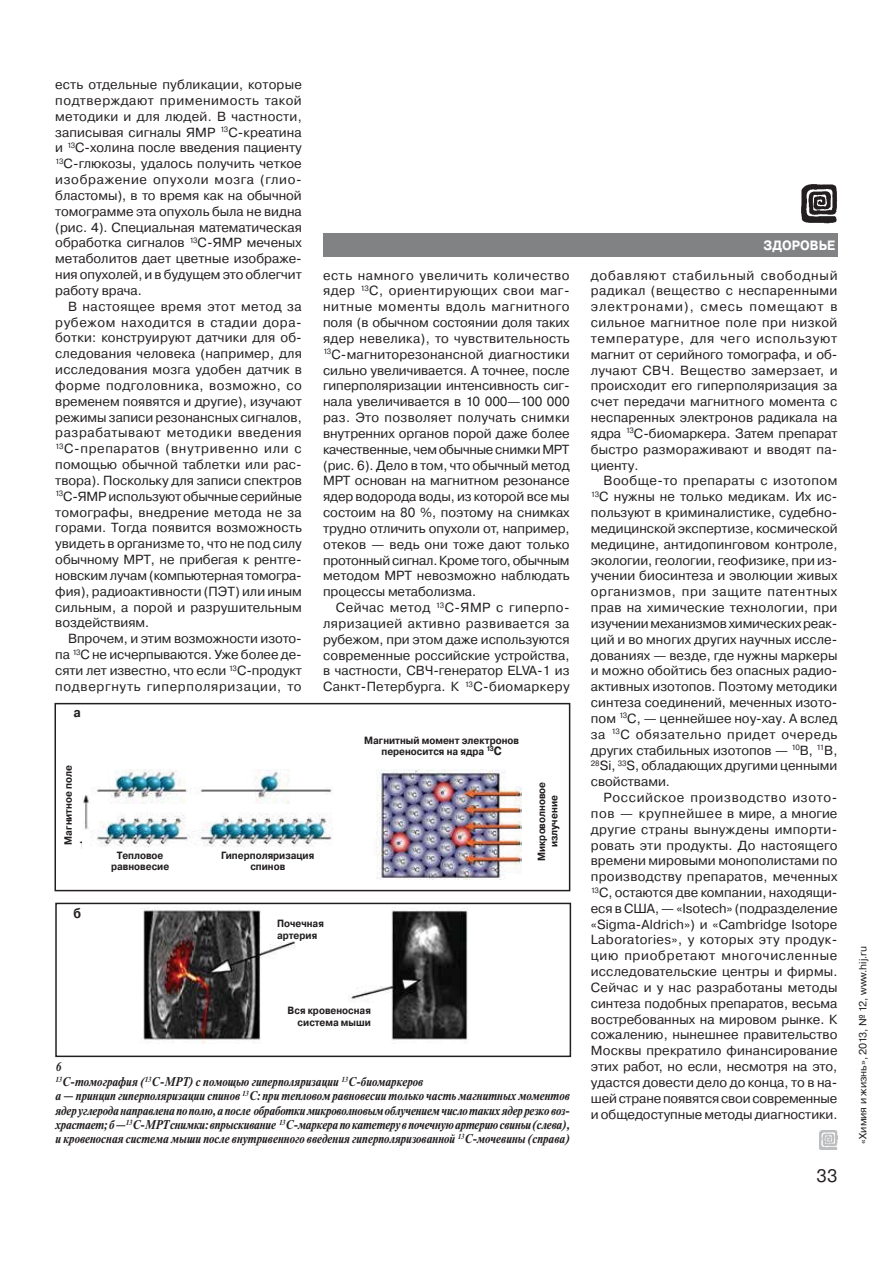
<style>
.page{position:relative;width:893px;height:1263px;background:#fff}
.page>*{position:absolute;margin:0;border:0;box-sizing:border-box;transform-origin:0 0}
.t1{font:18px "Pragmatica C";color:#231f20}
.t2{font:700 13.5px "Pragmatica C";color:#fff;scale:.9 1}
.t3{font:700 13.5px "Pragmatica C";color:#231f20;scale:.9 1}
.t4{font:13.2px/15.9px "Pragmatica C";color:#231f20;text-align:justify}
.t5{font:italic 700 12px/14.4px "Newton C";color:#231f20;scale:.9 1}
.t6{font:700 10.5px/12.6px "Pragmatica C";color:#231f20;text-align:center;scale:.9 1}
.t7{font:10.5px "Pragmatica C";color:#231f20}
.s1{font-size:12px}
</style>
<div class="page">
<div style="left:55px;top:903px;width:516px;height:154px;border:2px solid #231f20"></div>
<div style="left:54px;top:703px;width:516px;height:188px;border:2px solid #231f20"></div>
<img style="left:140px;top:910px;width:328px;height:133px">
<img style="left:83px;top:770px;width:438px;height:109px">
<img style="left:819px;top:1130px;width:18px;height:20px">
<div style="left:323px;top:233px;width:514px;height:24px;background:#808284"></div>
<img style="left:801px;top:184px;width:36px;height:39px">
<p class="t4" style="left:55px;top:78px;width:248px">есть отдельные публикации, которые подтверждают применимость такой методики и для людей. В частности, записывая сигналы ЯМР <sup>13</sup>С-креатина и <sup>13</sup>С-холина после введения пациенту <sup>13</sup>С-глюкозы, удалось получить четкое изображение опухоли мозга (глио&shy;бластомы), в то время как на обычной томограмме эта опухоль была не видна (рис. 4). Специальная математическая обработка сигналов <sup>13</sup>С-ЯМР меченых метаболитов дает цветные изображе&shy;ния опухолей, и в будущем это облегчит работу врача.</p>
<p class="t4" style="left:55px;top:299px;width:248px;text-indent:13px">В настоящее время этот метод за рубежом находится в стадии дора&shy;ботки: конструируют датчики для об&shy;следования человека (например, для исследования мозга удобен датчик в форме подголовника, возможно, со временем появятся и другие), изучают режимы записи резонансных сигналов, разрабатывают методики введения <sup>13</sup>С-препаратов (внутривенно или с помощью обычной таблетки или рас&shy;твора). Поскольку для записи спектров <sup>13</sup>С-ЯМР используют обычные серийные томографы, внедрение метода не за горами. Тогда появится возможность увидеть в организме то, что не под силу обычному МРТ, не прибегая к рентге&shy;новским лучам (компьютерная томогра&shy;фия), радиоактивности (ПЭТ) или иным сильным, а порой и разрушительным воздействиям.</p>
<p class="t4" style="left:55px;top:632px;width:248px;text-indent:13px">Впрочем, и этим возможности изото&shy;па <sup>13</sup>С не исчерпываются. Уже более де&shy;сяти лет известно, что если <sup>13</sup>С-продукт подвергнуть гиперполяризации, то</p>
<p class="t3" style="left:74px;top:707px;width:10px">а</p>
<p class="t6" style="left:63px;top:845px;width:90px;rotate:-90deg">Магнитное поле</p>
<p class="t6" style="left:111px;top:852px;width:66px;line-height:10.5px">Тепловое равновесие</p>
<p class="t6" style="left:221px;top:852px;width:105px;line-height:10.5px">Гиперполяризация спинов</p>
<p class="t4" style="left:323px;top:268px;width:248px">есть намного увеличить количество ядер <sup>13</sup>С, ориентирующих свои маг&shy;нитные моменты вдоль магнитного поля (в обычном состоянии доля таких ядер невелика), то чувствительность <sup>13</sup>С-магниторезонансной диагностики сильно увеличивается. А точнее, после гиперполяризации интенсивность сиг&shy;нала увеличивается в 10 000—100 000 раз. Это позволяет получать снимки внутренних органов порой даже более качественные, чем обычные снимки МРТ (рис. 6). Дело в том, что обычный метод МРТ основан на магнитном резонансе ядер водорода воды, из которой все мы состоим на 80 %, поэтому на снимках трудно отличить опухоли от, например, отеков — ведь они тоже дают только протонный сигнал. Кроме того, обычным методом МРТ невозможно наблюдать процессы метаболизма.</p>
<p class="t4" style="left:323px;top:601px;width:248px;text-indent:13px">Сейчас метод <sup>13</sup>С-ЯМР с гиперпо&shy;ляризацией активно развивается за рубежом, при этом даже используются современные российские устройства, в частности, СВЧ-генератор ELVA-1 из Санкт-Петербурга. К <sup>13</sup>С-биомаркеру</p>
<p class="t6" style="left:364px;top:737px;width:173px;line-height:10.5px">Магнитный момент электронов переносится на ядра <sup>13</sup><span class="s1">С</span></p>
<p class="t6" style="left:536px;top:861px;width:89px;rotate:-90deg">Микроволновое излучение</p>
<p class="t3" style="left:74px;top:909px;width:10px">б</p>
<p class="t6" style="left:277px;top:918px;width:53px;text-align:left">Почечная артерия</p>
<p class="t6" style="left:288px;top:1005px;width:94px;text-align:right">Вся кровеносная система мыши</p>
<p class="t5" style="left:55px;top:1061px;width:573px">6<br><sup>13</sup>С-томография (<sup>13</sup>С-МРТ) с помощью гиперполяризации <sup>13</sup>С-биомаркеров<br>а — принцип гиперполяризации спинов <sup>13</sup>С: при тепловом равновесии только часть магнитных моментов ядер углерода направлена по полю, а после обработки микроволновым облучением число таких ядер резко воз&shy;храстает; б —<sup>13</sup>С-МРТ снимки: впрыскивание <sup>13</sup>С-маркера по катетеру в почечную артерию свиньи (слева), и кровеносная система мыши после внутривенного введения гиперполяризованной <sup>13</sup>С-мочевины (справа)</p>
<p class="t2" style="left:764px;top:241px;width:81px">ЗДОРОВЬЕ</p>
<p class="t4" style="left:591px;top:268px;width:248px">добавляют стабильный свободный радикал (вещество с неспаренными электронами), смесь помещают в сильное магнитное поле при низкой температуре, для чего используют магнит от серийного томографа, и об&shy;лучают СВЧ. Вещество замерзает, и происходит его гиперполяризация за счет передачи магнитного момента с неспаренных электронов радикала на ядра <sup>13</sup>С-биомаркера. Затем препарат быстро размораживают и вводят па&shy;циенту.</p>
<p class="t4" style="left:591px;top:474px;width:248px;text-indent:13px">Вообще-то препараты с изотопом <sup>13</sup>С нужны не только медикам. Их ис&shy;пользуют в криминалистике, судебно&shy;медицинской экспертизе, космической медицине, антидопинговом контроле, экологии, геологии, геофизике, при из&shy;учении биосинтеза и эволюции живых организмов, при защите патентных прав на химические технологии, при изучении механизмов химических реак&shy;ций и во многих других научных иссле&shy;дованиях — везде, где нужны маркеры и можно обойтись без опасных радио&shy;активных изотопов. Поэтому методики синтеза соединений, меченных изото&shy;пом <sup>13</sup>С, — ценнейшее ноу-хау. А вслед за <sup>13</sup>С обязательно придет очередь других стабильных изотопов — <sup>10</sup>B, <sup>11</sup>B, <sup>28</sup>Si, <sup>33</sup>S, обладающих другими ценными свойствами.</p>
<p class="t4" style="left:591px;top:790px;width:248px;text-indent:13px">Российское производство изото&shy;пов — крупнейшее в мире, а многие другие страны вынуждены импорти&shy;ровать эти продукты. До настоящего времени мировыми монополистами по производству препаратов, меченных <sup>13</sup>С, остаются две компании, находящи&shy;еся в США, — «Isotech» (подразделение «Sigma-Aldrich») и «Cambridge Isotope Laboratories», у которых эту продук&shy;цию приобретают многочисленные исследовательские центры и фирмы.<br>Сейчас и у нас разработаны методы синтеза подобных препаратов, весьма востребованных на мировом рынке. К сожалению, нынешнее правительство Москвы прекратило финансирование этих работ, но если, несмотря на это, удастся довести дело до конца, то в на&shy;шей стране появятся свои современные и общедоступные методы диагностики.</p>
<h1 class="t1" style="left:816px;top:1169px;width:22px">33</h1>
<p class="t7" style="left:859px;top:1144px;width:199px;rotate:-90deg">«Химия и жизнь», 2013, № 12, www.hij.ru</p>
</div>
